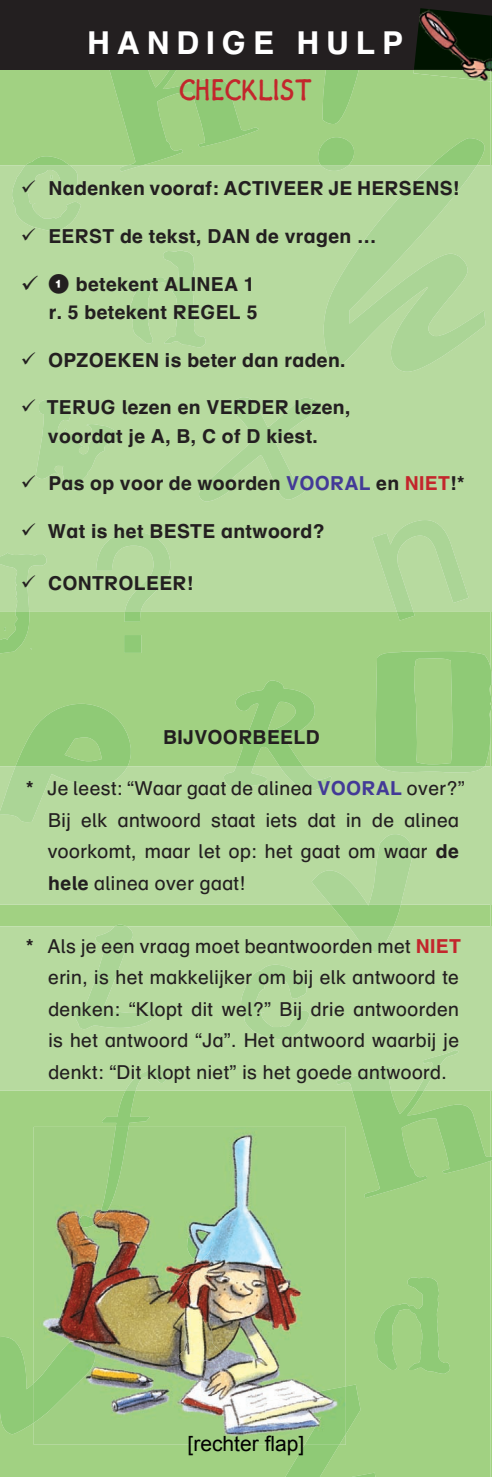
<style>
.page{position:relative;width:492px;height:1477px;background:#fff}
.page>*{position:absolute;margin:0;border:0;box-sizing:border-box;transform-origin:0 0}
.t1{font:700 31.5px "Mathebuch MD";color:#fff}
.t2{font:700 28px "Wilhey Drei";letter-spacing:.02em;color:#c3262c;scale:.9 1}
.t3{font:21px "Arial";color:#000}
.t4{font:19.25px/31.5px "Mathebuch MD";letter-spacing:.02em;color:#231f20}
.t5{font:700 19.25px/28px "Mathebuch MD";letter-spacing:.02em;color:#231f20;text-align:right}
.s1{font-family:"Circle Numbers Helvetica Blk Plain";font-weight:400;font-size:22.75px}
.s2{color:#433a97}
.s3{color:#c3262c}
.s4{font-weight:700}
.s5{font-weight:700;color:#433a97}
.s6{font-weight:700;color:#c3262c}
</style>
<div class="page">
<div style="left:0;top:612px;width:490px;height:864px;background:#a1d182"></div>
<svg style="left:0;top:1335px;width:34px;height:99px;background:#94cc7a"></svg>
<svg style="left:263px;top:1384px;width:116px;height:92px;background:#9ccf7f"></svg>
<svg style="left:374px;top:1276px;width:76px;height:97px;background:#9ace7e"></svg>
<img style="left:34px;top:1126px;width:311px;height:318px">
<img style="left:34px;top:1340px;width:63px;height:82px">
<img style="left:263px;top:1386px;width:82px;height:58px">
<img style="left:175px;top:1231px;width:46px;height:130px">
<hr style="left:490px;top:165px;width:2px;height:447px;background:#b7da9f">
<div style="left:0;top:232px;width:490px;height:380px;background:#b7da9f"></div>
<svg style="left:0;top:552px;width:46px;height:101px;background:#a9d490"></svg>
<svg style="left:323px;top:232px;width:162px;height:140px;background:#b1d79a"></svg>
<svg style="left:96px;top:532px;width:74px;height:121px;background:#acd592"></svg>
<svg style="left:199px;top:397px;width:121px;height:104px;background:#b3d89c"></svg>
<svg style="left:36px;top:399px;width:85px;height:91px;background:#b2d79b"></svg>
<svg style="left:372px;top:516px;width:96px;height:104px;background:#b1d79a"></svg>
<svg style="left:130px;top:251px;width:76px;height:96px;background:#b2d89c"></svg>
<hr style="left:490px;top:766px;width:2px;height:138px;background:#b7da9f">
<div style="left:0;top:766px;width:490px;height:138px;background:#b7da9f"></div>
<svg style="left:223px;top:680px;width:109px;height:110px;background:#9fd084"></svg>
<svg style="left:0;top:696px;width:137px;height:126px;background:#a3d28a"></svg>
<svg style="left:375px;top:650px;width:117px;height:123px;background:#97cd7c"></svg>
<hr style="left:490px;top:926px;width:2px;height:164px;background:#b7da9f">
<div style="left:0;top:926px;width:490px;height:164px;background:#b7da9f"></div>
<svg style="left:78px;top:1068px;width:89px;height:159px;background:#a2cb82"></svg>
<svg style="left:74px;top:924px;width:88px;height:105px;background:#b3d89c"></svg>
<svg style="left:336px;top:1050px;width:156px;height:147px;background:#a1d187"></svg>
<svg style="left:241px;top:964px;width:68px;height:76px;background:#b2d79b"></svg>
<svg style="left:311px;top:832px;width:101px;height:121px;background:#add696"></svg>
<div style="left:54px;top:279px;width:11px;height:11px;background:#fff;border-radius:50%"></div>
<svg style="left:0;top:0;width:492px;height:232px;background:#7f9d6b"></svg>
<h1 class="t1" style="left:87px;top:23px;width:317px">HANDIGE HULP</h1>
<h2 class="t2" style="left:178px;top:67px;width:149px">CHECKLIST</h2>
<p class="t5" style="left:21px;top:174px;width:440px">✓ Nadenken vooraf: ACTIVEER JE HERSENS!</p>
<p class="t5" style="left:21px;top:221px;width:357px">✓ EERST de tekst, DAN de vragen …</p>
<p class="t5" style="left:21px;top:269px;width:238px">✓ <span class="s1">1</span> betekent ALINEA 1 r. 5 betekent REGEL 5</p>
<p class="t5" style="left:21px;top:345px;width:326px">✓ OPZOEKEN is beter dan raden.</p>
<p class="t5" style="left:21px;top:393px;width:331px;text-align:center">✓ TERUG lezen en VERDER lezen, voordat je A, B, C of D kiest.</p>
<p class="t5" style="left:21px;top:469px;width:445px">✓ Pas op voor de woorden <span class="s2">VOORAL</span> en <span class="s3">NIET</span>!*</p>
<p class="t5" style="left:21px;top:517px;width:305px">✓ Wat is het BESTE antwoord?</p>
<p class="t5" style="left:21px;top:568px;width:174px">✓ CONTROLEER!</p>
<p class="t5" style="left:163px;top:722px;width:158px">BIJVOORBEELD</p>
<p class="t4" style="left:48px;top:772px;width:418px;text-indent:-22px"><span class="s4">*</span> Je leest: “Waar gaat de alinea <span class="s5">VOORAL</span> over?” Bij elk antwoord staat iets dat in de alinea voorkomt, maar let op: het gaat om waar <span class="s4">de hele</span> alinea over gaat!</p>
<p class="t4" style="left:48px;top:929px;width:414px;text-align:justify;text-indent:-22px"><span class="s4">*</span> Als je een vraag moet beantwoorden met <span class="s6">NIET </span>erin, is het makkelijker om bij elk antwoord te denken: “Klopt dit wel?” Bij drie antwoorden is het antwoord “Ja”. Het antwoord waarbij je denkt: “Dit klopt niet” is het goede antwoord.</p>
<p class="t3" style="left:187px;top:1429px;width:118px">[rechter flap]</p>
</div>
